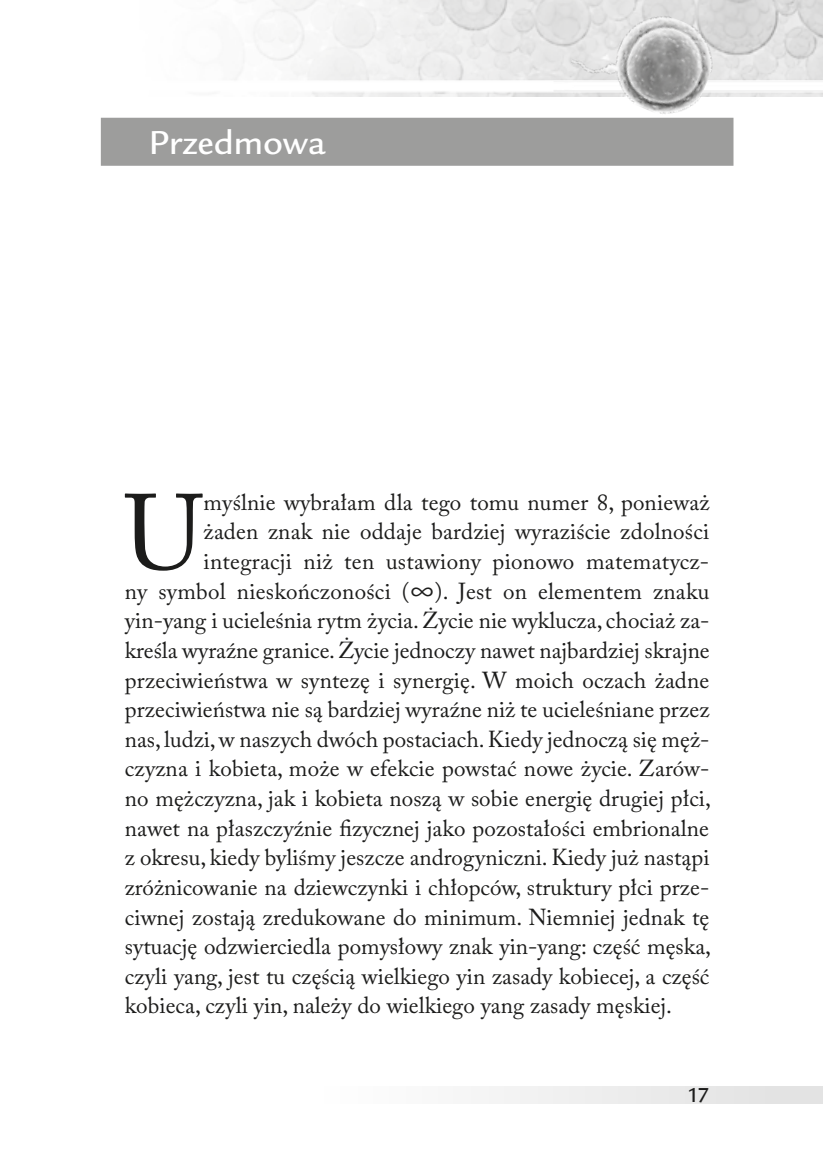
<style>
.page{position:relative;width:823px;height:1163px;background:#fff}
.page>*{position:absolute;margin:0;border:0;box-sizing:border-box;transform-origin:0 0}
.t1{font:106.2px "Adobe Caslon Pro";color:#1c1c1b}
.t2{font:500 36px "Legacy Sans Itc TOT";color:#fff}
.t3{font:23px "Adobe Caslon Pro";color:#1c1c1b}
.t4{font:500 22px "Legacy Sans Itc TOT";color:#1c1c1b}
.s1{font-size:32px}
</style>
<div class="page">
<img style="left:234px;top:0;width:588px;height:96px">
<div style="left:272px;top:1086px;width:550px;height:17px;background:linear-gradient(to right,#fff,#e1e1e1)"></div>
<img style="left:565px;top:0;width:159px;height:118px">
<div style="left:101px;top:118px;width:632px;height:48px;background:#9d9d9c"></div>
<h2 class="t2" style="left:149px;top:122px;width:178px">Przedmowa</h2>
<h1 class="t1" style="left:124px;top:470px;width:81px">U</h1>
<p class="t3" style="left:203px;top:488px;width:507px">myślnie wybrałam dla tego tomu numer 8, ponieważ</p>
<p class="t3" style="left:203px;top:518px;width:507px">żaden znak nie oddaje bardziej wyraziście zdolności</p>
<p class="t3" style="left:203px;top:547px;width:507px">integracji niż ten ustawiony pionowo matematycz-</p>
<p class="t3" style="left:125px;top:577px;width:585px">ny symbol nieskończoności (<span class="s1">∞</span>). Jest on elementem znaku</p>
<p class="t3" style="left:125px;top:607px;width:585px">yin-yang i ucieleśnia rytm życia. Życie nie wyklucza, chociaż za-</p>
<p class="t3" style="left:125px;top:636px;width:586px">kreśla wyraźne granice. Życie jednoczy nawet najbardziej skrajne</p>
<p class="t3" style="left:125px;top:666px;width:585px">przeciwieństwa w syntezę i synergię. W moich oczach żadne</p>
<p class="t3" style="left:125px;top:695px;width:585px">przeciwieństwa nie są bardziej wyraźne niż te ucieleśniane przez</p>
<p class="t3" style="left:125px;top:725px;width:585px">nas, ludzi, w naszych dwóch postaciach. Kiedy jednoczą się męż-</p>
<p class="t3" style="left:125px;top:755px;width:585px">czyzna i kobieta, może w efekcie powstać nowe życie. Zarów-</p>
<p class="t3" style="left:125px;top:784px;width:587px">no mężczyzna, jak i kobieta noszą w sobie energię drugiej płci,</p>
<p class="t3" style="left:125px;top:814px;width:585px">nawet na płaszczyźnie fizycznej jako pozostałości embrionalne</p>
<p class="t3" style="left:125px;top:843px;width:585px">z okresu, kiedy byliśmy jeszcze androgyniczni. Kiedy już nastąpi</p>
<p class="t3" style="left:125px;top:873px;width:585px">zróżnicowanie na dziewczynki i chłopców, struktury płci prze-</p>
<p class="t3" style="left:125px;top:903px;width:585px">ciwnej zostają zredukowane do minimum. Niemniej jednak tę</p>
<p class="t3" style="left:125px;top:932px;width:587px">sytuację odzwierciedla pomysłowy znak yin-yang: część męska,</p>
<p class="t3" style="left:125px;top:962px;width:585px">czyli yang, jest tu częścią wielkiego yin zasady kobiecej, a część</p>
<p class="t3" style="left:125px;top:991px;width:545px">kobieca, czyli yin, należy do wielkiego yang zasady męskiej.</p>
<p class="t4" style="left:686px;top:1082px;width:24px">17</p>
</div>
